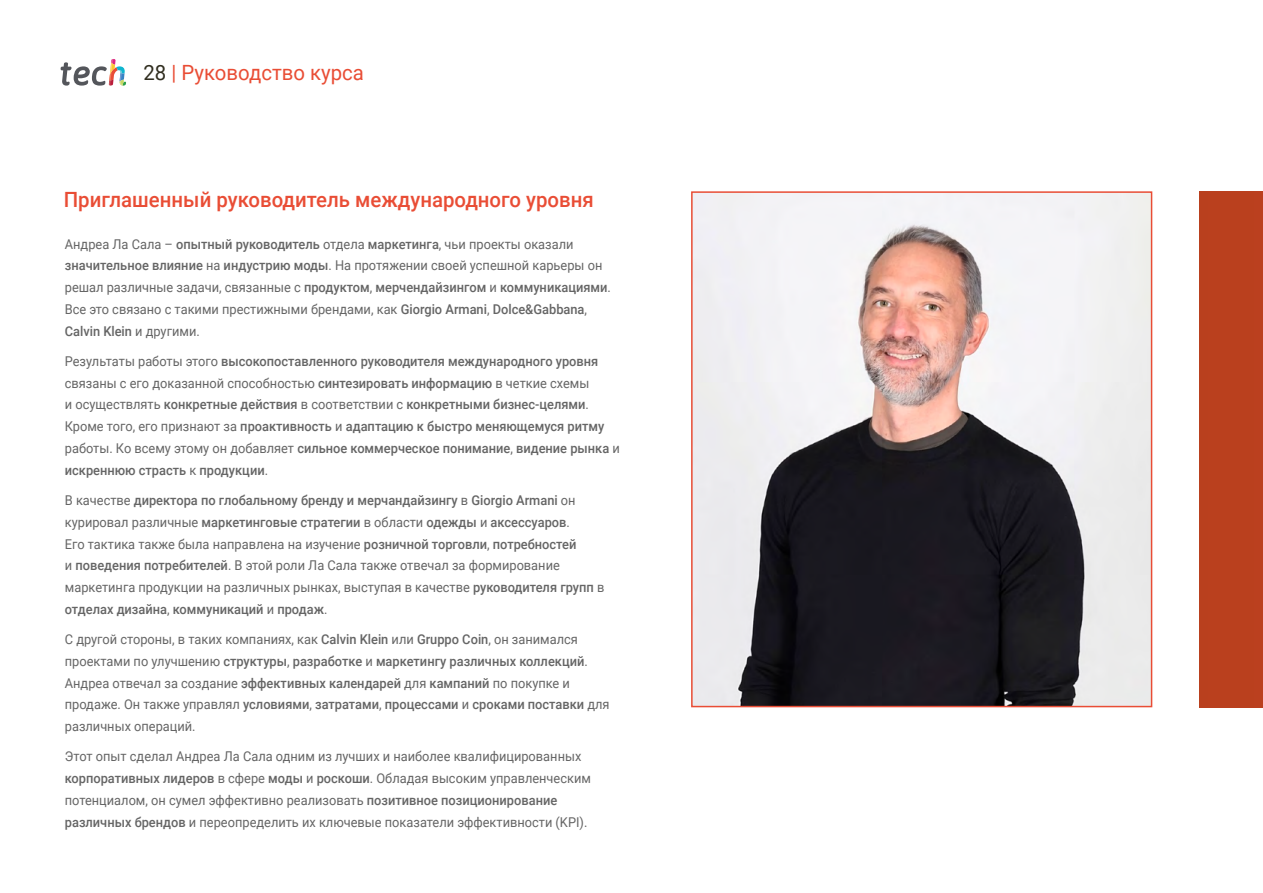
<style>
.page{position:relative;width:1263px;height:893px;background:#fff}
.page>*{position:absolute;margin:0;border:0;box-sizing:border-box;transform-origin:0 0}
.t1{font:500 21px "Roboto";color:#e94d35}
.t2{font:21px "Roboto";color:#e94d35}
.t3{font:13.5px/21.8px "Roboto";color:#656565;scale:.95 1}
.t4{font:500 13.5px/21.8px "Roboto";color:#656565;scale:.95 1}
.s1{color:#312e20}
.s2{font-weight:500}
.s3{font-weight:400}
</style>
<div class="page">
<div style="left:1199px;top:191px;width:64px;height:516px;background:#ba401e"></div>
<img style="left:694px;top:194px;width:455px;height:510px">
<div style="left:691px;top:191px;width:461px;height:516px;border:2px solid #e94d35"></div>
<svg style="left:61px;top:59px;width:65px;height:27px"></svg>
<h1 class="t2" style="left:144px;top:57px;width:222px"><span class="s1">28</span> | Руководство курса</h1>
<h1 class="t1" style="left:64px;top:185px;width:531px">Приглашенный руководитель международного уровня</h1>
<p class="t3" style="left:65px;top:233px;width:576px">Андреа Ла Сала – <span class="s2">опытный руководитель</span> отдела <span class="s2">маркетинга</span>, чьи проекты оказали <span class="s2">значительное влияние</span> на <span class="s2">индустрию моды</span>. На протяжении своей успешной карьеры он решал различные задачи, связанные с <span class="s2">продуктом</span>, <span class="s2">мерчендайзингом</span> и <span class="s2">коммуникациями</span>.<br>Все это связано с такими престижными брендами, как <span class="s2">Giorgio Armani</span>, <span class="s2">Dolce&amp;Gabbana</span>, <span class="s2">Calvin Klein</span> и другими.</p>
<p class="t4" style="left:65px;top:350px;width:586px"><span class="s3">Результаты работы этого</span> высокопоставленного руководителя международного уровня <span class="s3">связаны с его доказанной способностью</span> синтезировать информацию <span class="s3">в четкие схемы<br>и осуществлять</span> конкретные действия <span class="s3">в соответствии с</span> конкретными бизнес-целями<span class="s3">.<br>Кроме того, его признают за</span> проактивность <span class="s3">и</span> адаптацию к быстро меняющемуся ритму <span class="s3">работы. Ко всему этому он добавляет</span> сильное коммерческое понимание<span class="s3">,</span> видение рынка <span class="s3">и </span>искреннюю страсть <span class="s3">к</span> продукции<span class="s3">.</span></p>
<p class="t4" style="left:65px;top:489px;width:569px"><span class="s3">В качестве</span> директора по глобальному бренду и мерчандайзингу <span class="s3">в</span> Giorgio Armani <span class="s3">он курировал различные</span> маркетинговые стратегии <span class="s3">в области</span> одежды <span class="s3">и</span> аксессуаров<span class="s3">.<br>Его тактика также была направлена на изучение</span> розничной торговли<span class="s3">,</span> потребностей<br><span class="s3">и</span> поведения потребителей<span class="s3">. В этой роли Ла Сала также отвечал за формирование маркетинга продукции на различных рынках, выступая в качестве</span> руководителя групп <span class="s3">в </span>отделах дизайна<span class="s3">,</span> коммуникаций <span class="s3">и</span> продаж<span class="s3">.</span></p>
<p class="t3" style="left:65px;top:628px;width:575px">С другой стороны, в таких компаниях, как <span class="s2">Calvin Klein</span> или <span class="s2">Gruppo Coin</span>, он занимался проектами по улучшению <span class="s2">структуры</span>, <span class="s2">разработке</span> и <span class="s2">маркетингу различных коллекций</span>.<br>Андреа отвечал за создание <span class="s2">эффективных календарей</span> для <span class="s2">кампаний</span> по покупке и продаже. Он также управлял <span class="s2">условиями</span>, <span class="s2">затратами</span>, <span class="s2">процессами</span> и <span class="s2">сроками поставки</span> для различных операций.</p>
<p class="t3" style="left:65px;top:745px;width:555px">Этот опыт сделал Андреа Ла Сала одним из лучших и наиболее квалифицированных <span class="s2">корпоративных лидеров</span> в сфере <span class="s2">моды</span> и <span class="s2">роскоши</span>. Обладая высоким управленческим потенциалом, он сумел эффективно реализовать <span class="s2">позитивное позиционирование различных брендов</span> и переопределить их ключевые показатели эффективности (KPI).</p>
</div>
